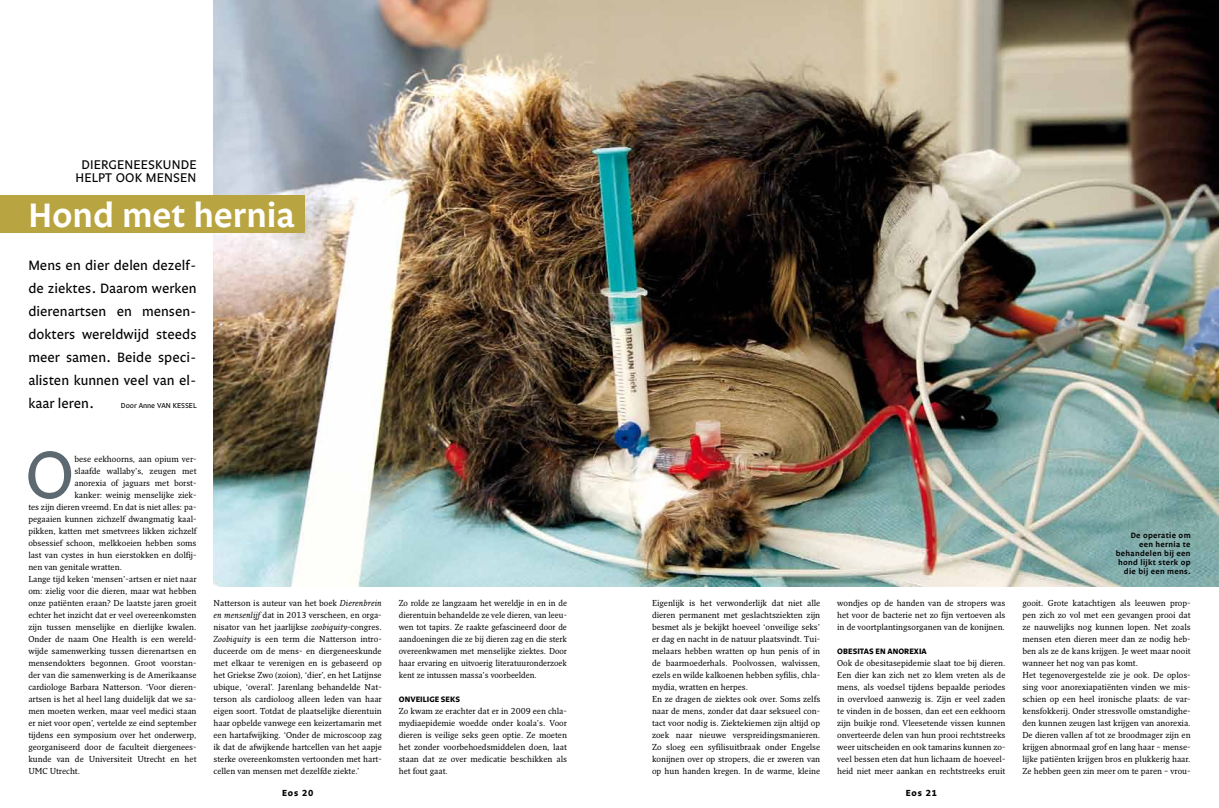
<style>
.page{position:relative;width:1219px;height:808px;background:#fff}
.page>*{position:absolute;margin:0;border:0;box-sizing:border-box;transform-origin:0 0}
.t1{font:68.7px "Legato OT";color:#5d6970}
.t2{font:600 35px "Legato OT";color:#fff}
.t3{font:14px/23px "Legato OT";color:#000;text-align:justify}
.t4{font:13px/13px "Legato OT";letter-spacing:.015em;color:#000;text-align:center}
.t5{font:700 9px "Legato OT";letter-spacing:.1em;color:#000}
.t6{font:8.4px/12px "Fresco Std";color:#000;text-align:justify}
.t7{font:600 8px/9px "Legato OT";letter-spacing:.04em;color:#000;text-align:right}
.t8{font:700 8px "Legato OT";letter-spacing:.01em;color:#000}
.t9{font:7.4px "Legato OT";color:#000}
.s1{font-style:italic}
</style>
<div class="page">
<img style="left:213px;top:0;width:1006px;height:587px">
<div style="left:0;top:196px;width:305px;height:37px;background:#b8a440"></div>
<h3 class="t4" style="left:76px;top:159px;width:122px">Diergeneeskunde helpt ook mensen</h3>
<h2 class="t2" style="left:28px;top:195px;width:268px">Hond met hernia</h2>
<h3 class="t3" style="left:28px;top:255px;width:170px">Mens en dier delen dezelf&shy;de ziektes. Daarom werken dierenartsen en mensen&shy;dokters wereldwijd steeds meer samen. Beide speci&shy;alisten kunnen veel van el&shy;kaar leren.</h3>
<p class="t9" style="left:121px;top:402px;width:57px">Door Anne VAN KESSEL</p>
<h1 class="t1" style="left:25px;top:435px;width:44px">O</h1>
<p class="t6" style="left:74px;top:453px;width:124px">bese eekhoorns, aan opium ver-</p>
<p class="t6" style="left:74px;top:465px;width:124px">slaafde wallaby’s, zeugen met</p>
<p class="t6" style="left:74px;top:477px;width:124px">anorexia of jaguars met borst-</p>
<p class="t6" style="left:74px;top:489px;width:124px">kanker: weinig menselijke ziek-</p>
<p class="t6" style="left:28px;top:501px;width:170px">tes zijn dieren vreemd. En dat is niet alles: pa-</p>
<p class="t6" style="left:28px;top:513px;width:170px">pegaaien kunnen zichzelf dwangmatig kaal-</p>
<p class="t6" style="left:28px;top:525px;width:170px">pikken, katten met smetvrees likken zichzelf</p>
<p class="t6" style="left:28px;top:537px;width:170px">obsessief schoon, melkkoeien hebben soms</p>
<p class="t6" style="left:28px;top:549px;width:170px">last van cystes in hun eierstokken en dolfij-</p>
<p class="t6" style="left:28px;top:561px;width:95px">nen van genitale wratten.</p>
<p class="t6" style="left:28px;top:573px;width:170px">Lange tijd keken ‘mensen’-artsen er niet naar</p>
<p class="t6" style="left:28px;top:585px;width:170px">om: zielig voor die dieren, maar wat hebben</p>
<p class="t6" style="left:28px;top:597px;width:170px">onze patiënten eraan? De laatste jaren groeit</p>
<p class="t6" style="left:28px;top:609px;width:170px">echter het inzicht dat er veel overeenkomsten</p>
<p class="t6" style="left:28px;top:621px;width:170px">zijn tussen menselijke en dierlijke kwalen.</p>
<p class="t6" style="left:28px;top:633px;width:170px">Onder de naam One Health is een wereld-</p>
<p class="t6" style="left:28px;top:645px;width:170px">wijde samenwerking tussen dierenartsen en</p>
<p class="t6" style="left:28px;top:657px;width:170px">mensendokters begonnen. Groot voorstan-</p>
<p class="t6" style="left:28px;top:669px;width:170px">der van die samenwerking is de Amerikaanse</p>
<p class="t6" style="left:28px;top:681px;width:170px">cardiologe Barbara Natterson. ‘Voor dieren-</p>
<p class="t6" style="left:28px;top:693px;width:170px">artsen is het al heel lang duidelijk dat we sa-</p>
<p class="t6" style="left:28px;top:705px;width:170px">men moeten werken, maar veel medici staan</p>
<p class="t6" style="left:28px;top:717px;width:170px">er niet voor open’, vertelde ze eind september</p>
<p class="t6" style="left:28px;top:729px;width:170px">tijdens een symposium over het onderwerp,</p>
<p class="t6" style="left:28px;top:741px;width:170px">georganiseerd door de faculteit diergenees-</p>
<p class="t6" style="left:28px;top:753px;width:170px">kunde van de Universiteit Utrecht en het</p>
<p class="t6" style="left:28px;top:765px;width:53px">UMC Utrecht.</p>
<p class="t6" style="left:214px;top:597px;width:170px">Natterson is auteur van het boek <span class="s1">Dierenbrein en mensenlijf</span> dat in 2013 verscheen, en orga&shy;nisator van het jaarlijkse <span class="s1">zoobiquity</span>-congres.<br><span class="s1">Zoobiquity</span> is een term die Natterson intro&shy;duceerde om de mens- en diergeneeskunde met elkaar te verenigen en is gebaseerd op het Griekse Zwo (zoion), ‘dier’, en het Latijnse ubique, ‘overal’. Jarenlang behandelde Nat&shy;terson als cardioloog alleen leden van haar eigen soort. Totdat de plaatselijke dierentuin haar opbelde vanwege een keizertamarin met een hartafwijking. ‘Onder de microscoop zag ik dat de afwijkende hartcellen van het aapje sterke overeenkomsten vertoonden met hart&shy;cellen van mensen met dezelfde ziekte.’</p>
<p class="t6" style="left:399px;top:597px;width:170px">Zo rolde ze langzaam het wereldje in en in de dierentuin behandelde ze vele dieren, van leeu&shy;wen tot tapirs. Ze raakte gefascineerd door de aandoeningen die ze bij dieren zag en die sterk overeenkwamen met menselijke ziektes. Door haar ervaring en uitvoerig literatuuronderzoek kent ze intussen massa’s voorbeelden.</p>
<p class="t8" style="left:399px;top:695px;width:63px">ONVEILIGE SEKS</p>
<p class="t6" style="left:399px;top:705px;width:170px">Zo kwam ze erachter dat er in 2009 een chla&shy;mydiaepidemie woedde onder koala’s. Voor dieren is veilige seks geen optie. Ze moeten het zonder voorbehoedsmiddelen doen, laat staan dat ze over medicatie beschikken als het fout gaat.</p>
<p class="t6" style="left:652px;top:597px;width:170px;text-align:left">Eigenlijk is het verwonderlijk dat niet alle dieren permanent met geslachtsziekten zijn besmet als je bekijkt hoeveel ‘onveilige seks’ er dag en nacht in de natuur plaatsvindt. Tui&shy;melaars hebben wratten op hun penis of in de baarmoederhals. Poolvossen, walvissen, ezels en wilde kalkoenen hebben syfilis, chla&shy;mydia, wratten en herpes.<br>En ze dragen de ziektes ook over. Soms zelfs naar de mens, zonder dat daar seksueel con&shy;tact voor nodig is. Ziektekiemen zijn altijd op zoek naar nieuwe verspreidingsmanieren.<br>Zo sloeg een syfilisuitbraak onder Engelse konijnen over op stropers, die er zweren van op hun handen kregen. In de warme, kleine</p>
<p class="t6" style="left:837px;top:597px;width:170px">wondjes op de handen van de stropers was het voor de bacterie net zo fijn vertoeven als in de voortplantingsorganen van de konijnen.</p>
<p class="t8" style="left:837px;top:647px;width:91px">OBESITAS EN ANOREXIA</p>
<p class="t6" style="left:837px;top:657px;width:170px">Ook de obesitasepidemie slaat toe bij dieren.<br>Een dier kan zich net zo klem vreten als de mens, als voedsel tijdens bepaalde periodes in overvloed aanwezig is. Zijn er veel zaden te vinden in de bossen, dan eet een eekhoorn zijn buikje rond. Vleesetende vissen kunnen onverteerde delen van hun prooi rechtstreeks weer uitscheiden en ook tamarins kunnen zo&shy;veel bessen eten dat hun lichaam de hoeveel&shy;heid niet meer aankan en rechtstreeks eruit</p>
<p class="t5" style="left:282px;top:787px;width:33px">EOS 20</p>
<p class="t5" style="left:906px;top:787px;width:33px">EOS 21</p>
<p class="t7" style="left:1116px;top:531px;width:76px">De operatie om een hernia te behandelen bij een hond lijkt sterk op die bij een mens.</p>
<p class="t6" style="left:1022px;top:597px;width:170px;text-align:left">gooit. Grote katachtigen als leeuwen prop&shy;pen zich zo vol met een gevangen prooi dat ze nauwelijks nog kunnen lopen. Net zoals mensen eten dieren meer dan ze nodig heb&shy;ben als ze de kans krijgen. Je weet maar nooit wanneer het nog van pas komt.<br>Het tegenovergestelde zie je ook. De oplos&shy;sing voor anorexiapatiënten vinden we mis&shy;schien op een heel ironische plaats: de var&shy;kensfokkerij. Onder stressvolle omstandighe&shy;den kunnen zeugen last krijgen van anorexia.<br>De dieren vallen af tot ze broodmager zijn en krijgen abnormaal grof en lang haar – mense&shy;lijke patiënten krijgen bros en plukkerig haar.<br>Ze hebben geen zin meer om te paren – vrou-</p>
</div>
